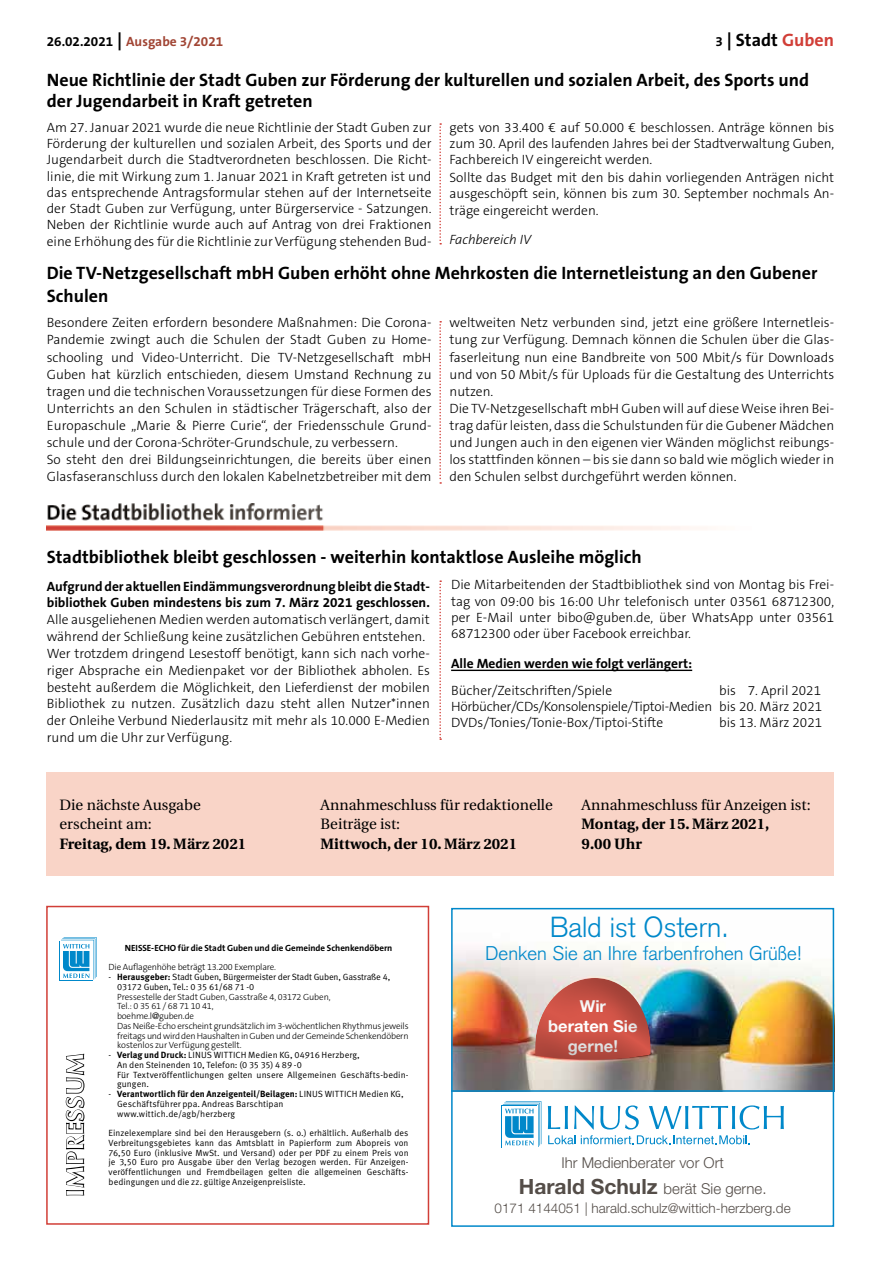
<style>
.page{position:relative;width:881px;height:1263px;background:#fff}
.page>*{position:absolute;margin:0;border:0;box-sizing:border-box;transform-origin:0 0}
.t1{font:300 28.5px "Akzidenz Grotesk";color:#0088ca}
.t2{font:700 24px "Optima LT";letter-spacing:.05em;color:#fff}
.t3{font:300 19.5px "Akzidenz Grotesk";color:#0088ca}
.t4{font:700 18px/21.6px "The Sans B7";color:#000}
.t5{font:700 16.5px/19.8px "Helvetica Neue LT";color:#fff;text-align:center}
.t6{font:15px/19.5px "Utopia";color:#000}
.t7{font:700 15px/19.5px "Utopia";color:#000}
.t8{font:300 15px/25.2px "Helvetica Neue LT";color:#544d48;text-align:center}
.t9{font:300 13.5px/17.1px "The Sans B3";color:#000;text-align:justify}
.t10{font:700 13.5px/16.8px "The Sans B7";color:#000}
.t11{font:300 13.5px "Helvetica Neue LT";color:#544d48}
.t12{font:700 13.5px "The Sans B7";color:#a14534}
.t13{font:italic 300 13.5px "The Sans B3";color:#000}
.t14{font:9px/9.8px "Meta Pro Norm";color:#000}
.t15{font:300 9px/9.8px "The Sans B3";letter-spacing:-.02em;color:#000}
.t16{font:9px/9.8px "Meta Pro Norm";letter-spacing:-.02em;color:#000}
.t17{font:700 9px "Meta Pro";color:#000}
.t18{font:700 9px "The Sans B7";color:#000}
.s1{color:#000}
.s2{font-size:18px;color:#000}
.s3{font-size:13.5px}
.s4{color:#d13e37}
.s5{font-family:"Meta Pro";font-weight:700}
.s6{font-family:"Helvetica Neue LT";font-weight:400}
.s7{font-family:"Meta Pro Norm";font-weight:400}
.s8{font-weight:700;font-size:21px}
</style>
<div class="page">
<svg style="left:439px;top:123px;width:2px;height:121px"></svg>
<img style="left:47px;top:504px;width:660px;height:27px">
<hr style="left:451px;top:670px;width:241px;height:1px;background:#000">
<svg style="left:439px;top:321px;width:2px;height:163px"></svg>
<svg style="left:439px;top:580px;width:2px;height:160px"></svg>
<div style="left:47px;top:772px;width:786px;height:103px;background:#f9d4c7"></div>
<img style="left:454px;top:946px;width:376px;height:144px">
<img style="left:520px;top:965px;width:142px;height:96px">
<hr style="left:451px;top:1090px;width:382px;height:2px;background:#0088ca">
<svg style="left:547px;top:1106px;width:20px;height:23px"></svg>
<svg style="left:574px;top:1105px;width:20px;height:24px"></svg>
<svg style="left:600px;top:1105px;width:38px;height:24px"></svg>
<svg style="left:649px;top:1105px;width:134px;height:24px"></svg>
<div style="left:501px;top:1105px;width:36px;height:43px;background:#0088ca"></div>
<div style="left:502px;top:1106px;width:34px;height:42px;background:#fff"></div>
<svg style="left:502px;top:1101px;width:39px;height:46px"></svg>
<svg style="left:548px;top:1135px;width:201px;height:9px"></svg>
<div style="left:451px;top:908px;width:382px;height:319px;border:2px solid #0088ca"></div>
<div style="left:46px;top:906px;width:383px;height:319px;border:2px solid #d13e37"></div>
<svg style="left:65px;top:1053px;width:20px;height:143px"></svg>
<div style="left:60px;top:941px;width:33px;height:40px;background:#0088ca"></div>
<div style="left:60px;top:942px;width:32px;height:38px;background:#fff"></div>
<svg style="left:61px;top:937px;width:36px;height:42px"></svg>
<p class="t12" style="left:47px;top:34px;width:178px"><span class="s1">26.02.2021</span> <span class="s2">|</span> Ausgabe 3/2021</p>
<h3 class="t4" style="left:715px;top:29px;width:120px"><span class="s3">3</span> | Stadt <span class="s4">Guben</span></h3>
<h3 class="t4" style="left:47px;top:69px;width:763px">Neue Richtlinie der Stadt Guben zur Förderung der kulturellen und sozialen Arbeit, des Sports und der Jugendarbeit in Kraft getreten</h3>
<p class="t9" style="left:47px;top:120px;width:386px;line-height:16.2px">Am 27. Januar 2021 wurde die neue Richtlinie der Stadt Guben zur Förderung der kulturellen und sozialen Arbeit, des Sports und der Jugendarbeit durch die Stadtverordneten beschlossen. Die Richt&shy;linie, die mit Wirkung zum 1. Januar 2021 in Kraft getreten ist und das entsprechende Antragsformular stehen auf der Internetseite der Stadt Guben zur Verfügung, unter Bürgerservice - Satzungen.<br>Neben der Richtlinie wurde auch auf Antrag von drei Fraktionen eine Erhöhung des für die Richtlinie zur Verfügung stehenden Bud-</p>
<p class="t9" style="left:449px;top:120px;width:386px;line-height:16.2px">gets von 33.400 € auf 50.000 € beschlossen. Anträge können bis zum 30. April des laufenden Jahres bei der Stadtverwaltung Guben, Fachbereich IV eingereicht werden.</p>
<p class="t9" style="left:449px;top:170px;width:386px;line-height:16.2px">Sollte das Budget mit den bis dahin vorliegenden Anträgen nicht ausgeschöpft sein, können bis zum 30. September nochmals An&shy;träge eingereicht werden.</p>
<p class="t13" style="left:449px;top:233px;width:83px">Fachbereich IV</p>
<h3 class="t4" style="left:47px;top:262px;width:771px;line-height:22.5px">Die TV-Netzgesellschaft mbH Guben erhöht ohne Mehrkosten die Internetleistung an den Gubener<br>Schulen</h3>
<p class="t9" style="left:47px;top:315px;width:386px;text-align:left">Besondere Zeiten erfordern besondere Maßnahmen: Die Corona-Pandemie zwingt auch die Schulen der Stadt Guben zu Home&shy;schooling und Video-Unterricht. Die TV-Netzgesellschaft mbH Guben hat kürzlich entschieden, diesem Umstand Rechnung zu tragen und die technischen Voraussetzungen für diese Formen des Unterrichts an den Schulen in städtischer Trägerschaft, also der Europaschule „Marie &amp; Pierre Curie“, der Friedensschule Grund&shy;schule und der Corona-Schröter-Grundschule, zu verbessern.<br>So steht den drei Bildungseinrichtungen, die bereits über einen Glasfaseranschluss durch den lokalen Kabelnetzbetreiber mit dem</p>
<p class="t9" style="left:449px;top:315px;width:386px;text-align:left">weltweiten Netz verbunden sind, jetzt eine größere Internetleis&shy;tung zur Verfügung. Demnach können die Schulen über die Glas&shy;faserleitung nun eine Bandbreite von 500 Mbit/s für Downloads und von 50 Mbit/s für Uploads für die Gestaltung des Unterrichts nutzen.<br>Die TV-Netzgesellschaft mbH Guben will auf diese Weise ihren Bei&shy;trag dafür leisten, dass die Schulstunden für die Gubener Mädchen und Jungen auch in den eigenen vier Wänden möglichst reibungs&shy;los stattfinden können – bis sie dann so bald wie möglich wieder in den Schulen selbst durchgeführt werden können.</p>
<h3 class="t4" style="left:47px;top:546px;width:596px">Stadtbibliothek bleibt geschlossen - weiterhin kontaktlose Ausleihe möglich</h3>
<p class="t10" style="left:47px;top:578px;width:384px">Aufgrund der aktuellen Eindämmungsverordnung bleibt die Stadt&shy;bibliothek Guben mindestens bis zum 7. März 2021 geschlossen.</p>
<p class="t9" style="left:47px;top:612px;width:384px;text-align:left">Alle ausgeliehenen Medien werden automatisch verlängert, damit während der Schließung keine zusätzlichen Gebühren entstehen.<br>Wer trotzdem dringend Lesestoff benötigt, kann sich nach vorhe&shy;riger Absprache ein Medienpaket vor der Bibliothek abholen. Es besteht außerdem die Möglichkeit, den Lieferdienst der mobilen Bibliothek zu nutzen. Zusätzlich dazu steht allen Nutzer*innen der Onleihe Verbund Niederlausitz mit mehr als 10.000 E-Medien rund um die Uhr zur Verfügung.</p>
<p class="t9" style="left:451px;top:577px;width:384px;line-height:16.2px">Die Mitarbeitenden der Stadtbibliothek sind von Montag bis Frei&shy;tag von 09:00 bis 16:00 Uhr telefonisch unter 03561 68712300, per E-Mail unter bibo@guben.de, über WhatsApp unter 03561<br>68712300 oder über Facebook erreichbar.</p>
<p class="t10" style="left:451px;top:655px;width:242px">Alle Medien werden wie folgt verlängert:</p>
<p class="t9" style="left:451px;top:683px;width:162px">Bücher/Zeitschriften/Spiele</p>
<p class="t9" style="left:451px;top:683px;width:372px;line-height:16px;text-indent:268px">bis 7. April 2021<br>Hörbücher/CDs/Konsolenspiele/Tiptoi-Medien bis 20. März 2021<br>DVDs/Tonies/Tonie-Box/Tiptoi-Stifte</p>
<p class="t9" style="left:719px;top:715px;width:104px">bis 13. März 2021</p>
<p class="t6" style="left:60px;top:795px;width:143px">Die nächste Ausgabe erscheint am:</p>
<p class="t7" style="left:60px;top:834px;width:188px">Freitag, dem 19. März 2021</p>
<p class="t6" style="left:320px;top:795px;width:233px">Annahmeschluss für redaktionelle<br>Beiträge ist:</p>
<p class="t7" style="left:320px;top:834px;width:198px">Mittwoch, der 10. März 2021</p>
<p class="t6" style="left:581px;top:795px;width:230px">Annahmeschluss für Anzeigen ist:</p>
<p class="t7" style="left:581px;top:815px;width:189px">Montag, der 15. März 2021,<br>9.00 Uhr</p>
<h2 class="t2" style="left:61px;top:1197px;width:144px;rotate:-90deg">IMPRESSUM</h2>
<p class="t18" style="left:125px;top:943px;width:269px">NEISSE-ECHO für die Stadt Guben und die Gemeinde Schenkendöbern</p>
<p class="t15" style="left:109px;top:963px;width:169px">Die Auflagenhöhe beträgt 13.200 Exemplare.</p>
<p class="t16" style="left:117px;top:971px;width:274px;text-indent:-9px">- <span class="s5">Herausgeber:</span> Stadt Guben, Bürgermeister der Stadt Guben, Gasstraße 4,<br>03172 Guben, Tel.: 0 35 61/68 71 -0</p>
<p class="t15" style="left:117px;top:992px;width:293px">Pressestelle der Stadt Guben, Gasstraße 4, 03172 Guben,<br>Tel.: 0 35 61 / 68 71 10 41,<br>boehme.l<span class="s6">@</span>guben.de<br>Das Neiße-Echo erscheint grundsätzlich im 3-wöchentlichen Rhythmus jeweils freitags und wird den Haushalten in Guben und der Gemeinde Schenkendöbern kostenlos zur Verfügung gestellt.</p>
<p class="t14" style="left:117px;top:1049px;width:293px;text-indent:-9px">- <span class="s5">Verlag und Druck:</span> LINUS WITTICH Medien KG, 04916 Herzberg,<br>An den Steinenden 10, Telefon: (0 35 35) 4 89 -0<br>Für Textveröffentlichungen gelten unsere Allgemeinen Geschäfts-bedin&shy;gungen.</p>
<p class="t17" style="left:109px;top:1087px;width:296px"><span class="s7">-</span> Verantwortlich für den Anzeigenteil/Beilagen: <span class="s7">LINUS WITTICH Medien KG,</span></p>
<p class="t14" style="left:117px;top:1098px;width:168px">Geschäftsführer ppa. Andreas Barschtipan www.wittich.de/agb/herzberg</p>
<p class="t14" style="left:109px;top:1127px;width:301px;text-align:justify">Einzelexemplare sind bei den Herausgebern (s. o.) erhältlich. Außerhalb des Verbreitungsgebietes kann das Amtsblatt in Papierform zum Abopreis von 76,50 Euro (inklusive MwSt. und Versand) oder per PDF zu einem Preis von je 3,50 Euro pro Ausgabe über den Verlag bezogen werden. Für Anzeigen&shy;veröffentlichungen und Fremdbeilagen gelten die allgemeinen Geschäfts&shy;bedingungen und die zz. gültige Anzeigenpreisliste.</p>
<h1 class="t1" style="left:550px;top:910px;width:180px">Bald ist Ostern.</h1>
<h3 class="t3" style="left:485px;top:941px;width:318px">Denken Sie an Ihre farbenfrohen Grüße!</h3>
<p class="t5" style="left:548px;top:996px;width:91px">Wir beraten Sie gerne!</p>
<p class="t8" style="left:518px;top:1150px;width:249px">Ihr Medienberater vor Ort<br><span class="s8">Harald Schulz</span> berät Sie gerne.</p>
<p class="t11" style="left:494px;top:1200px;width:297px">0171 4144051 | harald.schulz@wittich-herzberg.de</p>
</div>
